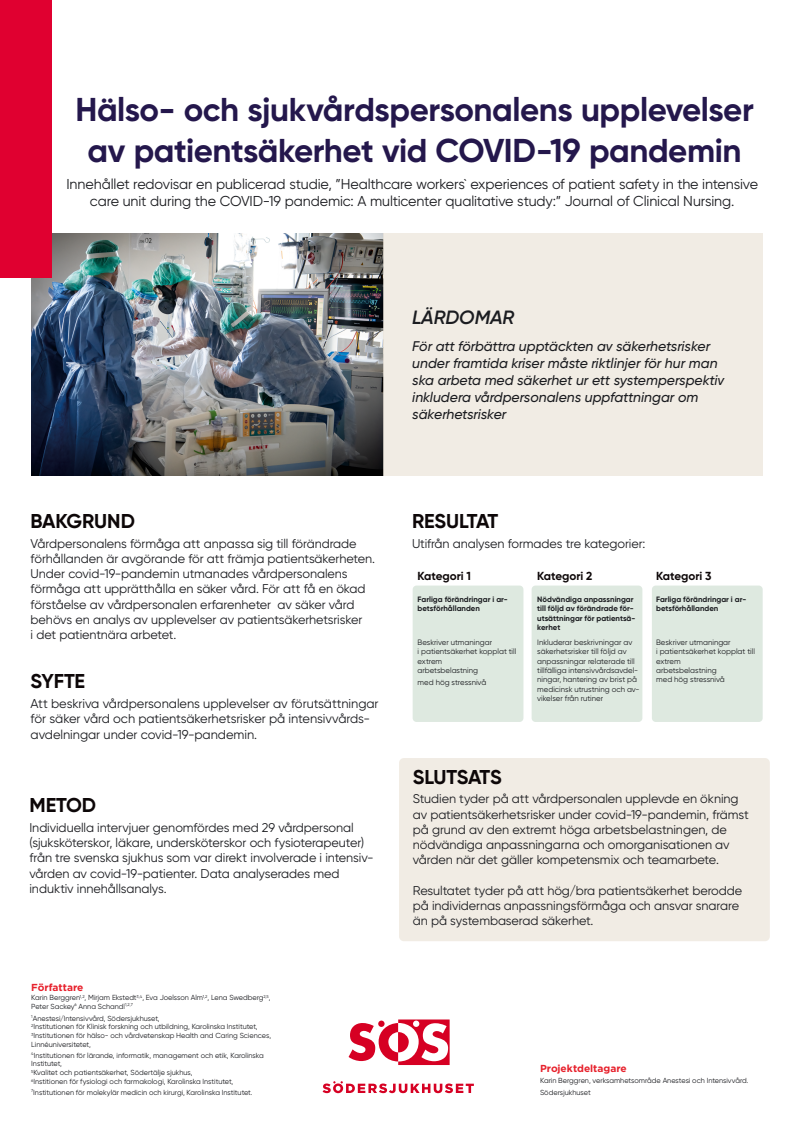
<style>
.page{position:relative;width:794px;height:1134px;background:#fff}
.page>*{position:absolute;margin:0;border:0;box-sizing:border-box;transform-origin:0 0}
.Stor_rubrik{font:700 33px/41.3px "Gilroy";letter-spacing:-.015em;color:#24174c;text-align:center}
.Underrubrik{font:700 20px "Gilroy";letter-spacing:-.015em;color:#0d0708}
.Brödtext{font:700 20px "Gilroy";letter-spacing:-.015em;color:#0d0708}
.Ingress{font:italic 600 19.2px "Gilroy";letter-spacing:-.01em;color:#1b1c20}
.Allmänt_styckeformat{font:14.32px/17.2px "Gilroy";letter-spacing:-.01em;color:#1b1c20;text-align:center}
.Ingress-2{font:italic 500 14px/16.8px "Gilroy";letter-spacing:-.005em;color:#1b1c20}
.Brödtext-2{font:12.88px/15.4px "Gilroy";letter-spacing:-.005em;color:#1b1c20}
.Brödtext-3{font:12.68px/15.2px "Gilroy";letter-spacing:-.005em;color:#1b1c20}
.Underrubrik-2{font:700 11.68px "Gilroy";letter-spacing:-.005em;color:#0d0708}
.Namn_och_kontakt-brödtext_ruta{font:700 10.16px "Gotham";letter-spacing:-.005em;color:#e7212c}
.Brödtext-4{font:7.76px/9.3px "Gilroy";color:#1b1c20}
.Brödtext-5{font:700 7.76px/9.3px "Gilroy";color:#1b1c20}
.Namn_och_kontakt-brödtext_ruta-2{font:7.32px/8.8px "Gilroy";letter-spacing:-.005em;color:#1b1c20}
</style>
<div class="page">
<img style="left:31px;top:234px;width:352px;height:242px">
<div style="left:412px;top:585px;width:111px;height:137px;background:#dee9e0;border-radius:4px"></div>
<div style="left:531px;top:585px;width:111px;height:137px;background:#dee9e0;border-radius:4px"></div>
<div style="left:652px;top:585px;width:110px;height:137px;background:#dee9e0;border-radius:4px"></div>
<div style="left:383px;top:234px;width:379px;height:242px;background:#f1ece4"></div>
<svg style="left:348px;top:1019px;width:101px;height:46px"></svg>
<svg style="left:322px;top:1081px;width:152px;height:12px"></svg>
<div style="left:399px;top:758px;width:371px;height:183px;background:#f1ece4;border-radius:5px"></div>
<div style="left:0;top:0;width:51px;height:278px;background:#e00030"></div>
<p class="Stor_rubrik" style="left:75px;top:89px;width:680px">Hälso- och sjukvårdspersonalens upplevelser av patientsäkerhet vid COVID-19 pandemin</p>
<p class="Allmänt_styckeformat" style="left:66px;top:175px;width:693px">Innehållet redovisar en publicerad studie, ”Healthcare workers` experiences of patient safety in the intensive care unit during the COVID-19 pandemic: A multicenter qualitative study:” Journal of Clinical Nursing.</p>
<p class="Ingress" style="left:412px;top:306px;width:103px">LÄRDOMAR</p>
<p class="Ingress-2" style="left:412px;top:338px;width:313px">För att förbättra upptäckten av säkerhetsrisker under framtida kriser måste riktlinjer för hur man ska arbeta med säkerhet ur ett systemperspektiv inkludera vårdpersonalens uppfattningar om säkerhetsrisker</p>
<p class="Underrubrik" style="left:31px;top:508px;width:106px">BAKGRUND</p>
<p class="Brödtext-3" style="left:31px;top:536px;width:346px">Vårdpersonalens förmåga att anpassa sig till förändrade förhållanden är avgörande för att främja patientsäkerheten.<br>Under covid-19-pandemin utmanades vårdpersonalens förmåga att upprätthålla en säker vård. För att få en ökad förståelse av vårdpersonalen erfarenheter av säker vård behövs en analys av upplevelser av patientsäkerhetsrisker<br>i det patientnära arbetet.</p>
<p class="Brödtext" style="left:31px;top:668px;width:56px">SYFTE</p>
<p class="Brödtext-2" style="left:31px;top:695px;width:349px">Att beskriva vårdpersonalens upplevelser av förutsättningar för säker vård och patientsäkerhetsrisker på intensivvårds&shy;avdelningar under covid-19-pandemin.</p>
<p class="Underrubrik" style="left:29px;top:792px;width:68px">METOD</p>
<p class="Brödtext-3" style="left:29px;top:820px;width:346px">Individuella intervjuer genomfördes med 29 vårdpersonal (sjuksköterskor, läkare, undersköterskor och fysioterapeuter) från tre svenska sjukhus som var direkt involverade i intensiv&shy;vården av covid-19-patienter. Data analyserades med induktiv innehållsanalys.</p>
<p class="Namn_och_kontakt-brödtext_ruta" style="left:31px;top:981px;width:54px">Författare</p>
<p class="Namn_och_kontakt-brödtext_ruta-2" style="left:31px;top:993px;width:241px">Karin Berggren<sup>1,2</sup>, Mirjam Ekstedt<sup>3,4</sup>, Eva Joelsson Alm<sup>1,2</sup>, Lena Swedberg<sup>2,5</sup>,<br>Peter Sackey<sup>6</sup> Anna Schandl<sup>1,2,7</sup></p>
<p class="Namn_och_kontakt-brödtext_ruta-2" style="left:31px;top:1013px;width:241px"><sup>1</sup>Anestesi/Intensivvård, Södersjukhuset,<br><sup>2</sup>Institutionen för Klinisk forskning och utbildning, Karolinska Institutet, <sup>3</sup>Institutionen för hälso- och vårdvetenskap Health and Caring Sciences, Linnéuniversitetet,</p>
<p class="Namn_och_kontakt-brödtext_ruta-2" style="left:31px;top:1050px;width:234px"><sup>4</sup>Institutionen för lärande, informatik, management och etik, Karolinska Institutet,<br><sup>5</sup>Kvalitet och patientsäkerhet, Södertälje sjukhus,<br><sup>6</sup>Institionen för fysiologi och farmakologi, Karolinska Institutet,</p>
<p class="Namn_och_kontakt-brödtext_ruta-2" style="left:31px;top:1088px;width:223px"><sup>7</sup>Institutionen för molekylär medicin och kirurgi, Karolinska Institutet.</p>
<p class="Underrubrik" style="left:412px;top:508px;width:88px">RESULTAT</p>
<p class="Brödtext-3" style="left:412px;top:536px;width:235px">Utifrån analysen formades tre kategorier:</p>
<p class="Underrubrik-2" style="left:417px;top:568px;width:55px">Kategori 1</p>
<p class="Underrubrik-2" style="left:537px;top:568px;width:57px">Kategori 2</p>
<p class="Underrubrik-2" style="left:656px;top:568px;width:57px">Kategori 3</p>
<p class="Brödtext-5" style="left:417px;top:594px;width:92px">Farliga förändringar i ar&shy;betsförhållanden</p>
<p class="Brödtext-5" style="left:537px;top:594px;width:100px">Nödvändiga anpassningar till följd av förändrade för&shy;utsättningar för patientsä&shy;kerhet</p>
<p class="Brödtext-5" style="left:656px;top:594px;width:92px">Farliga förändringar i ar&shy;betsförhållanden</p>
<p class="Brödtext-4" style="left:417px;top:638px;width:76px">Beskriver utmaningar</p>
<p class="Brödtext-4" style="left:417px;top:647px;width:100px">i patientsäkerhet kopplat till extrem</p>
<p class="Brödtext-4" style="left:417px;top:665px;width:62px">arbetsbelastning</p>
<p class="Brödtext-4" style="left:417px;top:678px;width:70px">med hög stressnivå</p>
<p class="Brödtext-4" style="left:537px;top:638px;width:104px">Inkluderar beskrivningar av säkerhetsrisker till följd av anpassningar relaterade till tillfälliga intensivvårdsavdel&shy;ningar, hantering av brist på medicinsk utrustning och av&shy;vikelser från rutiner</p>
<p class="Brödtext-4" style="left:656px;top:638px;width:76px">Beskriver utmaningar</p>
<p class="Brödtext-4" style="left:656px;top:647px;width:100px">i patientsäkerhet kopplat till extrem</p>
<p class="Brödtext-4" style="left:656px;top:665px;width:62px">arbetsbelastning</p>
<p class="Brödtext-4" style="left:656px;top:675px;width:70px">med hög stressnivå</p>
<p class="Underrubrik" style="left:413px;top:764px;width:90px">SLUTSATS</p>
<p class="Brödtext-3" style="left:413px;top:791px;width:338px">Studien tyder på att vårdpersonalen upplevde en ökning av patientsäkerhetsrisker under covid-19-pandemin, främst på grund av den extremt höga arbetsbelastningen, de nödvändiga anpassningarna och omorganisationen av vården när det gäller kompetensmix och teamarbete.</p>
<p class="Brödtext-3" style="left:413px;top:882px;width:331px">Resultatet tyder på att hög/bra patientsäkerhet berodde på individernas anpassningsförmåga och ansvar snarare än på systembaserad säkerhet.</p>
<p class="Namn_och_kontakt-brödtext_ruta" style="left:540px;top:1061px;width:88px">Projektdeltagare</p>
<p class="Namn_och_kontakt-brödtext_ruta-2" style="left:540px;top:1076px;width:210px">Karin Berggren, verksamhetsområde Anestesi och Intensivvård.</p>
<p class="Namn_och_kontakt-brödtext_ruta-2" style="left:540px;top:1088px;width:52px">Södersjukhuset</p>
</div>
